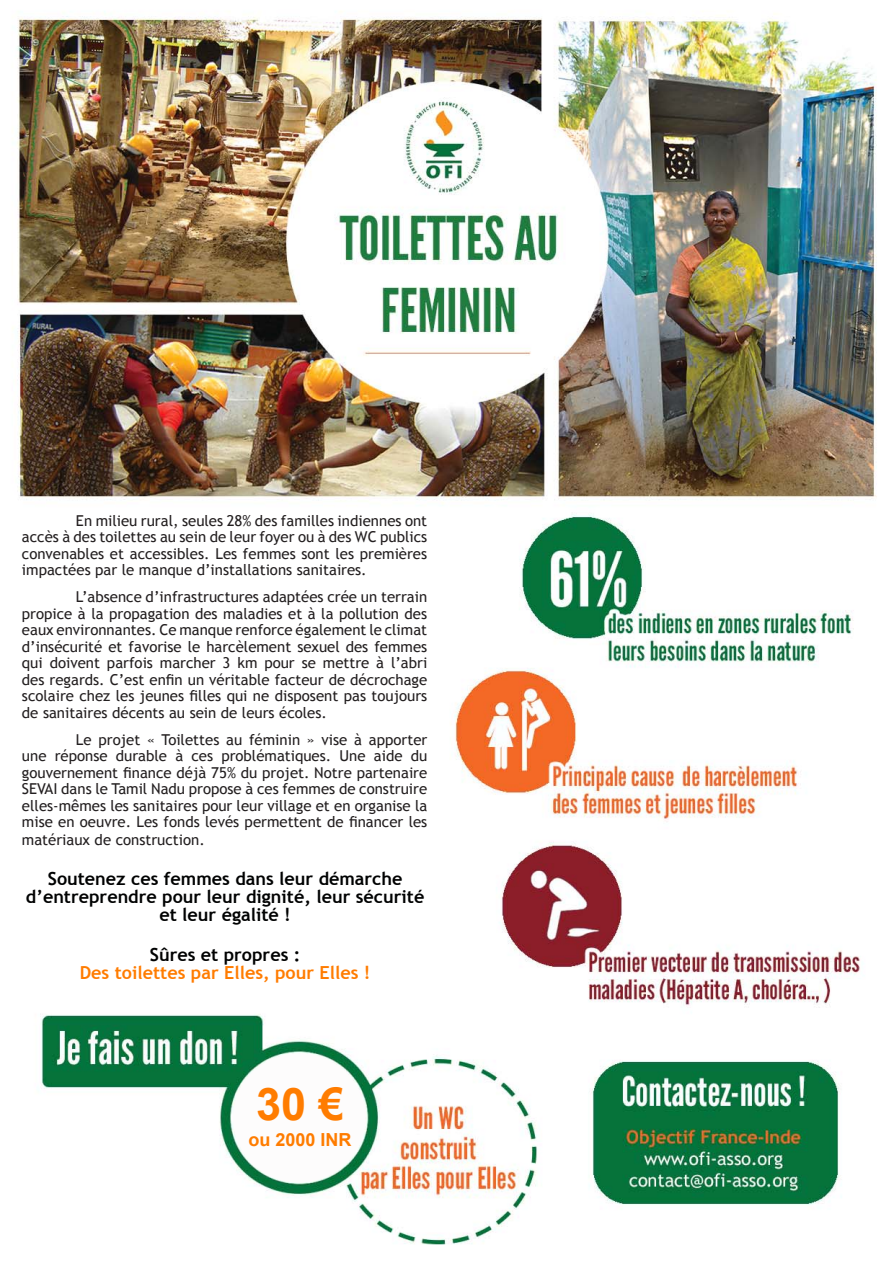
<style>
.page{position:relative;width:893px;height:1263px;background:#fff}
.page>*{position:absolute;margin:0;border:0;box-sizing:border-box;transform-origin:0 0}
.t1{font:700 45px "Arial";color:#ff7c00}
.t2{font:700 18px/18px "Trebuchet MS";color:#010202;text-align:center}
.t3{font:700 18px "Trebuchet MS";color:#ff7c00}
.t4{font:700 18px "Arial";color:#ff7c00}
.t5{font:15px/16.5px "Trebuchet MS";color:#231f20;text-align:justify}
</style>
<div class="page">
<img style="left:12px;top:11px;width:865px;height:1234px">
<div style="left:233px;top:1053px;width:132px;height:129px;background:#fdfcfc;border-radius:50%"></div>
<p class="t5" style="left:22px;top:513px;width:407px;text-indent:54px">En milieu rural, seules 28% des familles indiennes ont accès à des toilettes au sein de leur foyer ou à des WC publics convenables et accessibles. Les femmes sont les premières impactées par le manque d’installations sanitaires.</p>
<p class="t5" style="left:22px;top:590px;width:407px;text-indent:54px">L’absence d’infrastructures adaptées crée un terrain propice à la propagation des maladies et à la pollution des eaux environnantes. Ce manque renforce également le climat d’insécurité et favorise le harcèlement sexuel des femmes qui doivent parfois marcher 3 km pour se mettre à l’abri des regards. C’est enfin un véritable facteur de décrochage scolaire chez les jeunes filles qui ne disposent pas toujours de sanitaires décents au sein de leurs écoles.</p>
<p class="t5" style="left:22px;top:732px;width:407px;text-indent:54px">Le projet « Toilettes au féminin » vise à apporter une réponse durable à ces problématiques. Une aide du gouvernement finance déjà 75% du projet. Notre partenaire SEVAI dans le Tamil Nadu propose à ces femmes de construire elles-mêmes les sanitaires pour leur village et en organise la mise en oeuvre. Les fonds levés permettent de financer les</p>
<p class="t5" style="left:22px;top:833px;width:184px">matériaux de construction.</p>
<p class="t2" style="left:26px;top:871px;width:400px">Soutenez ces femmes dans leur démarche d’entreprendre pour leur dignité, leur sécurité et leur égalité !</p>
<p class="t2" style="left:150px;top:948px;width:152px">Sûres et propres :</p>
<p class="t3" style="left:80px;top:966px;width:292px">Des toilettes par Elles, pour Elles !</p>
<h1 class="t1" style="left:256px;top:1088px;width:89px">30 €</h1>
<p class="t4" style="left:248px;top:1133px;width:105px">ou 2000 INR</p>
</div>
